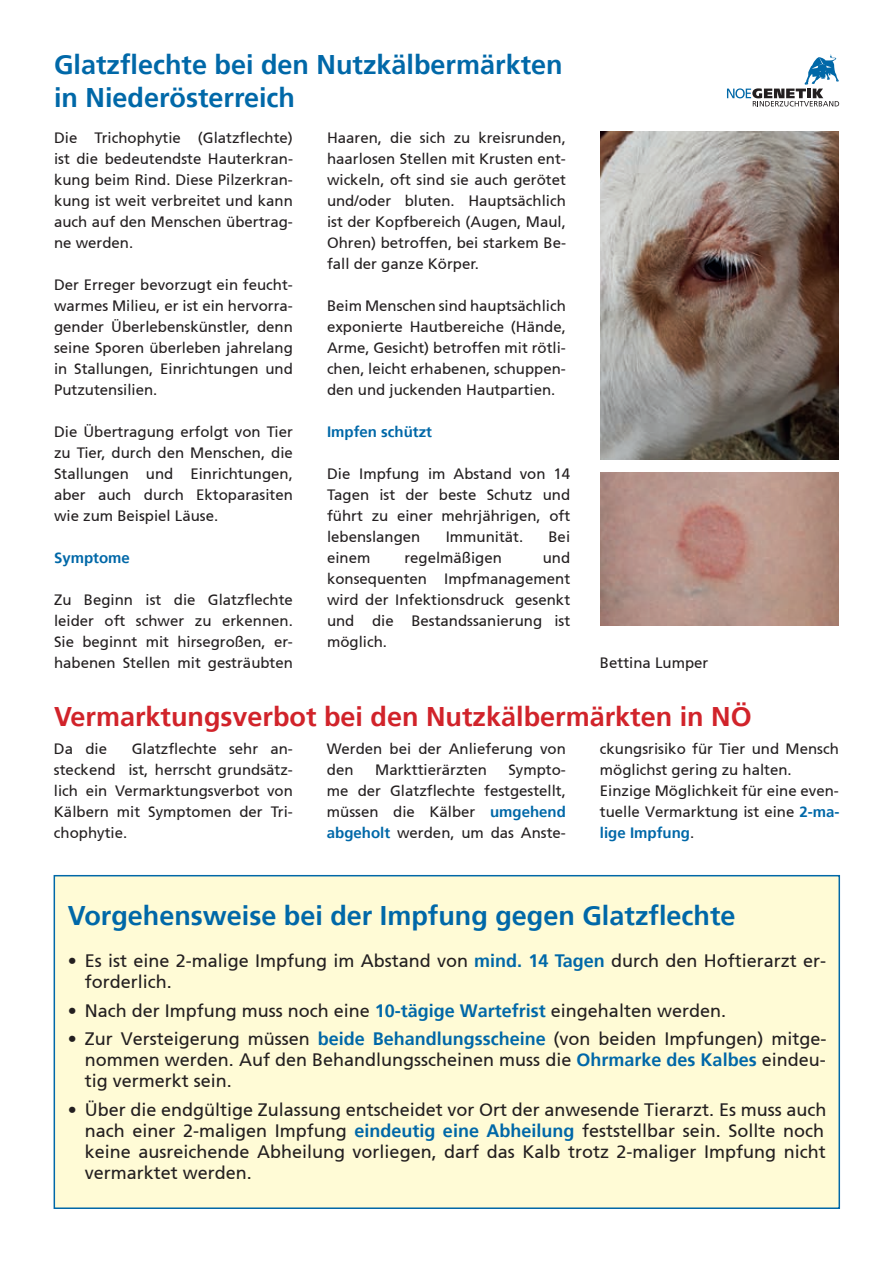
<style>
.page{position:relative;width:893px;height:1263px;background:#fff}
.page>*{position:absolute;margin:0;border:0;box-sizing:border-box;transform-origin:0 0}
.t1{font:700 27px/32.4px "Frutiger 65";color:#0068a8}
.t2{font:700 27px "Frutiger 65";color:#d1232a}
.t3{font:18px/21px "Frutiger 55 Roman";color:#231f20}
.t4{font:15px/21px "Frutiger 55 Roman";color:#231f20;text-align:justify}
.t5{font:700 15px "Frutiger 65";color:#0068a8}
.s1{font-family:"Frutiger 65";font-weight:700;color:#0068a8}
.s2{font-family:"Frutiger 55 Roman";font-weight:400;color:#231f20}
</style>
<div class="page">
<div style="left:54px;top:876px;width:785px;height:332px;background:#fffbd6"></div>
<div style="left:54px;top:875px;width:786px;height:334px;border:2px solid #0068a8"></div>
<img style="left:600px;top:132px;width:239px;height:327px">
<img style="left:600px;top:473px;width:239px;height:152px">
<svg style="left:727px;top:54px;width:112px;height:52px"></svg>
<h1 class="t1" style="left:54px;top:49px;width:510px">Glatzflechte bei den Nutzkälbermärkten in Niederösterreich</h1>
<p class="t4" style="left:54px;top:127px;width:240px">Die Trichophytie (Glatzflechte) ist die bedeutendste Hauterkran&shy;kung beim Rind. Diese Pilzerkran&shy;kung ist weit verbreitet und kann auch auf den Menschen übertrag&shy;ne werden.</p>
<p class="t4" style="left:54px;top:274px;width:240px">Der Erreger bevorzugt ein feucht&shy;warmes Milieu, er ist ein hervorra&shy;gender Überlebenskünstler, denn seine Sporen überleben jahrelang in Stallungen, Einrichtungen und Putzutensilien.</p>
<p class="t4" style="left:54px;top:421px;width:240px">Die Übertragung erfolgt von Tier zu Tier, durch den Menschen, die Stallungen und Einrichtungen, aber auch durch Ektoparasiten wie zum Beispiel Läuse.</p>
<p class="t5" style="left:54px;top:549px;width:77px">Symptome</p>
<p class="t4" style="left:54px;top:589px;width:240px">Zu Beginn ist die Glatzflechte leider oft schwer zu erkennen.<br>Sie beginnt mit hirsegroßen, er&shy;habenen Stellen mit gesträubten</p>
<p class="t4" style="left:327px;top:127px;width:240px">Haaren, die sich zu kreisrunden, haarlosen Stellen mit Krusten ent&shy;wickeln, oft sind sie auch gerötet und/oder bluten. Hauptsächlich ist der Kopfbereich (Augen, Maul, Ohren) betroffen, bei starkem Be&shy;fall der ganze Körper.</p>
<p class="t4" style="left:327px;top:295px;width:240px">Beim Menschen sind hauptsächlich exponierte Hautbereiche (Hände, Arme, Gesicht) betroffen mit rötli&shy;chen, leicht erhabenen, schuppen&shy;den und juckenden Hautpartien.</p>
<p class="t5" style="left:327px;top:423px;width:107px">Impfen schützt</p>
<p class="t4" style="left:327px;top:463px;width:245px">Die Impfung im Abstand von 14<br>Tagen ist der beste Schutz und führt zu einer mehrjährigen, oft lebenslangen</p>
<p class="t4" style="left:446px;top:526px;width:79px">Immunität.</p>
<p class="t4" style="left:548px;top:526px;width:23px">Bei</p>
<p class="t4" style="left:327px;top:547px;width:45px">einem</p>
<p class="t4" style="left:404px;top:547px;width:99px">regelmäßigen</p>
<p class="t4" style="left:327px;top:547px;width:245px;text-indent:216px">und konsequenten Impfmanagement wird der Infektionsdruck gesenkt und die Bestandssanierung ist möglich.</p>
<p class="t4" style="left:600px;top:652px;width:110px">Bettina Lumper</p>
<h1 class="t2" style="left:54px;top:701px;width:699px">Vermarktungsverbot bei den Nutzkälbermärkten in NÖ</h1>
<p class="t4" style="left:54px;top:739px;width:240px;text-indent:78px">Glatzflechte sehr an&shy;steckend ist, herrscht grundsätz&shy;lich ein Vermarktungsverbot von Kälbern mit Symptomen der Tri&shy;chophytie.</p>
<p class="t4" style="left:327px;top:739px;width:240px">Werden bei der Anlieferung von den</p>
<p class="t4" style="left:54px;top:739px;width:55px">Da die</p>
<p class="t4" style="left:375px;top:760px;width:113px">Markttierärzten</p>
<p class="t4" style="left:327px;top:760px;width:240px;text-indent:181px">Sympto&shy;me der Glatzflechte festgestellt, müssen die Kälber <span class="s1">umgehend abgeholt</span> werden, um das Anste-</p>
<p class="t4" style="left:600px;top:739px;width:241px;text-align:left">ckungsrisiko für Tier und Mensch möglichst gering zu halten.<br>Einzige Möglichkeit für eine even&shy;tuelle Vermarktung ist eine <span class="s1">2-ma-</span></p>
<p class="t5" style="left:600px;top:824px;width:96px">lige Impfung<span class="s2">.</span></p>
<h1 class="t1" style="left:68px;top:900px;width:669px">Vorgehensweise bei der Impfung gegen Glatzflechte</h1>
<p class="t3" style="left:85px;top:951px;width:743px;text-indent:-17px">• Es ist eine 2-malige Impfung im Abstand von <span class="s1">mind. 14 Tagen</span> durch den Hoftierarzt er&shy;forderlich.</p>
<p class="t3" style="left:68px;top:1000px;width:660px">• Nach der Impfung muss noch eine <span class="s1">10-tägige Wartefrist</span> eingehalten werden.</p>
<p class="t3" style="left:85px;top:1029px;width:743px;text-align:justify;text-indent:-17px">• Zur Versteigerung müssen <span class="s1">beide Behandlungsscheine</span> (von beiden Impfungen) mitge&shy;nommen werden. Auf den Behandlungsscheinen muss die <span class="s1">Ohrmarke des Kalbes</span> eindeu&shy;tig vermerkt sein.</p>
<p class="t3" style="left:85px;top:1099px;width:743px;text-indent:-17px">• Über die endgültige Zulassung entscheidet vor Ort der anwesende Tierarzt. Es muss auch nach einer 2-maligen Impfung <span class="s1">eindeutig eine Abheilung</span> feststellbar sein. Sollte noch keine ausreichende Abheilung vorliegen, darf das Kalb trotz 2-maliger Impfung nicht vermarktet werden.</p>
</div>
